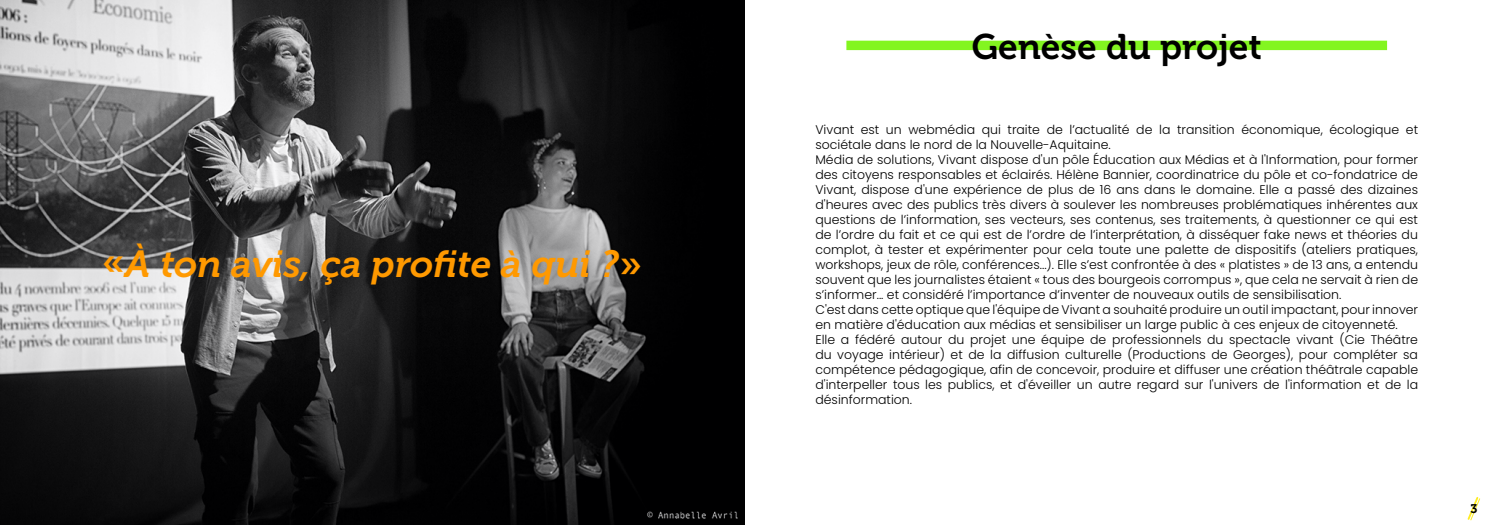
<style>
.page{position:relative;width:1489px;height:525px;background:#fff}
.page>*{position:absolute;margin:0;border:0;box-sizing:border-box;transform-origin:0 0}
.t1{font:italic 37.5px "Museo 700";color:#f90}
.t2{font:35.38px "Museo 700";color:#000}
.t3{font:300 12.5px/15px "Poppins";color:#000}
.t4{font:12.5px "Museo 700";color:#000}
.s1{font-style:normal}
</style>
<div class="page">
<svg style="left:1467px;top:497px;width:13px;height:24px"></svg>
<svg style="left:0;top:0;width:744px;height:524px;background:#39393a"></svg>
<div style="left:846px;top:41px;width:540px;height:9px;background:#83f520"></div>
<h1 class="t1" style="left:102px;top:242px;width:541px"><span class="s1">«</span>À ton avis, ça profite à qui ?<span class="s1">»</span></h1>
<h2 class="t2" style="left:971px;top:27px;width:291px">Genèse du projet</h2>
<p class="t3" style="left:815px;top:122px;width:604px">Vivant est un webmédia qui traite de l’actualité de la transition économique, écologique et sociétale dans le nord de la Nouvelle-Aquitaine.<br>Média de solutions, Vivant dispose d'un pôle Éducation aux Médias et à l'Information, pour former des citoyens responsables et éclairés. Hélène Bannier, coordinatrice du pôle et co-fondatrice de Vivant, dispose d'une expérience de plus de 16 ans dans le domaine. Elle a passé des dizaines d'heures avec des publics très divers à soulever les nombreuses problématiques inhérentes aux questions de l’information, ses vecteurs, ses contenus, ses traitements, à questionner ce qui est de l’ordre du fait et ce qui est de l’ordre de l’interprétation, à disséquer fake news et théories du complot, à tester et expérimenter pour cela toute une palette de dispositifs (ateliers pratiques, workshops, jeux de rôle, conférences...). Elle s’est confrontée à des « platistes » de 13 ans, a entendu souvent que les journalistes étaient « tous des bourgeois corrompus », que cela ne servait à rien de s’informer... et considéré l’importance d’inventer de nouveaux outils de sensibilisation.<br>C'est dans cette optique que l'équipe de Vivant a souhaité produire un outil impactant, pour innover en matière d'éducation aux médias et sensibiliser un large public à ces enjeux de citoyenneté.<br>Elle a fédéré autour du projet une équipe de professionnels du spectacle vivant (Cie Théâtre du voyage intérieur) et de la diffusion culturelle (Productions de Georges), pour compléter sa compétence pédagogique, afin de concevoir, produire et diffuser une création théâtrale capable d'interpeller tous les publics, et d'éveiller un autre regard sur l'univers de l'information et de la désinformation.</p>
<p class="t4" style="left:1470px;top:502px;width:8px">3</p>
</div>
